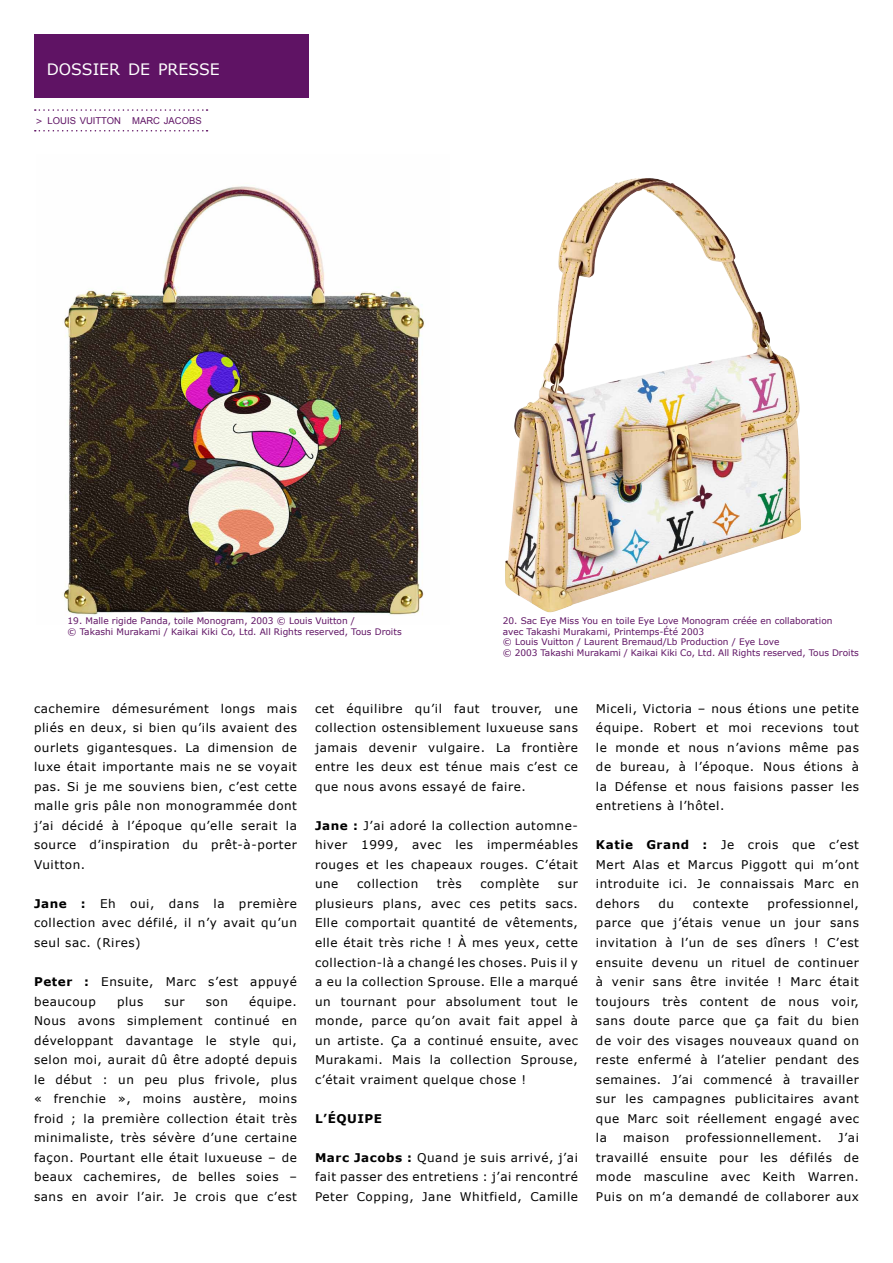
<style>
.page{position:relative;width:893px;height:1263px;background:#fff}
.page>*{position:absolute;margin:0;border:0;box-sizing:border-box;transform-origin:0 0}
.t1{font:15.75px "Verdana";color:#fff}
.t2{font:12px/19.5px "Verdana";letter-spacing:.045em;color:#000;text-align:justify}
.t3{font:700 12px "Verdana";color:#000}
.t4{font:9.45px "Arial";color:#5f1364}
.t5{font:9px/10.8px "Verdana";color:#5f1364}
.s1{font-family:"Verdana";font-size:9px}
.s2{font-weight:700}
</style>
<div class="page">
<svg style="left:35px;top:130px;width:173px;height:1px"></svg>
<svg style="left:35px;top:109px;width:173px;height:2px"></svg>
<div style="left:34px;top:34px;width:275px;height:64px;background:#5f1364"></div>
<img style="left:63px;top:186px;width:362px;height:429px">
<img style="left:505px;top:178px;width:296px;height:435px">
<h1 class="t1" style="left:47px;top:59px;width:175px">DOSSIER DE PRESSE</h1>
<p class="t4" style="left:36px;top:114px;width:168px"><span class="s1">&gt;</span> LOUIS VUITTON MARC JACOBS</p>
<p class="t5" style="left:68px;top:615px;width:336px">19. Malle rigide Panda, toile Monogram, 2003 © Louis Vuitton /<br>© Takashi Murakami / Kaikai Kiki Co, Ltd. All Rights reserved, Tous Droits</p>
<p class="t5" style="left:503px;top:615px;width:358px">20. Sac Eye Miss You en toile Eye Love Monogram créée en collaboration<br>avec Takashi Murakami, Printemps-Été 2003<br>© Louis Vuitton / Laurent Bremaud/Lb Production / Eye Love<br>© 2003 Takashi Murakami / Kaikai Kiki Co, Ltd. All Rights reserved, Tous Droits</p>
<p class="t2" style="left:34px;top:699px;width:265px">cachemire démesurément longs mais pliés en deux, si bien qu’ils avaient des ourlets gigantesques. La dimension de luxe était importante mais ne se voyait pas. Si je me souviens bien, c’est cette malle gris pâle non monogrammée dont j’ai décidé à l’époque qu’elle serait la source d’inspiration du prêt-à-porter Vuitton.</p>
<p class="t2" style="left:34px;top:894px;width:264px"><span class="s2">Jane :</span> Eh oui, dans la première collection avec défilé, il n’y avait qu’un seul sac. (Rires)</p>
<p class="t2" style="left:34px;top:972px;width:264px"><span class="s2">Peter :</span> Ensuite, Marc s’est appuyé beaucoup</p>
<p class="t2" style="left:34px;top:991px;width:265px;text-indent:215px">équipe.<br>Nous avons simplement continué en développant davantage le style qui, selon moi, aurait dû être adopté depuis le début : un peu plus frivole, plus « frenchie », moins austère, moins froid ; la première collection était très minimaliste, très sévère d’une certaine façon. Pourtant elle était luxueuse – de beaux cachemires, de belles soies – sans en avoir l’air. Je crois que c’est</p>
<p class="t2" style="left:117px;top:991px;width:28px">plus</p>
<p class="t2" style="left:165px;top:991px;width:22px">sur</p>
<p class="t2" style="left:206px;top:991px;width:24px">son</p>
<p class="t2" style="left:315px;top:699px;width:264px">cet équilibre qu’il faut trouver, une collection ostensiblement luxueuse sans jamais devenir vulgaire. La frontière entre les deux est ténue mais c’est ce que nous avons essayé de faire.</p>
<p class="t2" style="left:315px;top:816px;width:265px"><span class="s2">Jane :</span> J’ai adoré la collection automne&shy;hiver 1999, avec les imperméables rouges et les chapeaux rouges. C’était une</p>
<p class="t2" style="left:357px;top:874px;width:63px">collection</p>
<p class="t2" style="left:437px;top:874px;width:26px">très</p>
<p class="t2" style="left:480px;top:874px;width:60px">complète</p>
<p class="t2" style="left:315px;top:874px;width:265px;text-indent:243px">sur plusieurs plans, avec ces petits sacs.<br>Elle comportait quantité de vêtements, elle était très riche ! À mes yeux, cette collection-là a changé les choses. Puis il y a eu la collection Sprouse. Elle a marqué un tournant pour absolument tout le monde, parce qu’on avait fait appel à un artiste. Ça a continué ensuite, avec Murakami. Mais la collection Sprouse, c’était vraiment quelque chose !</p>
<p class="t3" style="left:315px;top:1110px;width:69px">L’ÉQUIPE</p>
<p class="t2" style="left:315px;top:1147px;width:264px"><span class="s2">Marc Jacobs :</span> Quand je suis arrivé, j’ai fait passer des entretiens : j’ai rencontré Peter Copping, Jane Whitfield, Camille</p>
<p class="t2" style="left:596px;top:699px;width:265px">Miceli, Victoria – nous étions une petite équipe. Robert et moi recevions tout le monde et nous n’avions même pas de bureau, à l’époque. Nous étions à la Défense et nous faisions passer les entretiens à l’hôtel.</p>
<p class="t2" style="left:596px;top:835px;width:265px"><span class="s2">Katie Grand :</span> Je crois que c’est Mert Alas et Marcus Piggott qui m’ont introduite ici. Je connaissais Marc en dehors</p>
<p class="t2" style="left:596px;top:894px;width:265px;text-indent:171px">professionnel, parce que j’étais venue un jour sans invitation à l’un de ses dîners ! C’est ensuite devenu un rituel de continuer à venir sans être invitée ! Marc était toujours très content de nous voir, sans doute parce que ça fait du bien de voir des visages nouveaux quand on reste enfermé à l’atelier pendant des semaines. J’ai commencé à travailler sur les campagnes publicitaires avant que Marc soit réellement engagé avec la</p>
<p class="t2" style="left:658px;top:894px;width:17px">du</p>
<p class="t2" style="left:693px;top:894px;width:57px">contexte</p>
<p class="t2" style="left:623px;top:1128px;width:48px">maison</p>
<p class="t2" style="left:685px;top:1128px;width:138px">professionnellement.</p>
<p class="t2" style="left:596px;top:1128px;width:265px;text-indent:242px">J’ai travaillé ensuite pour les défilés de mode masculine avec Keith Warren.<br>Puis on m’a demandé de collaborer aux</p>
</div>
